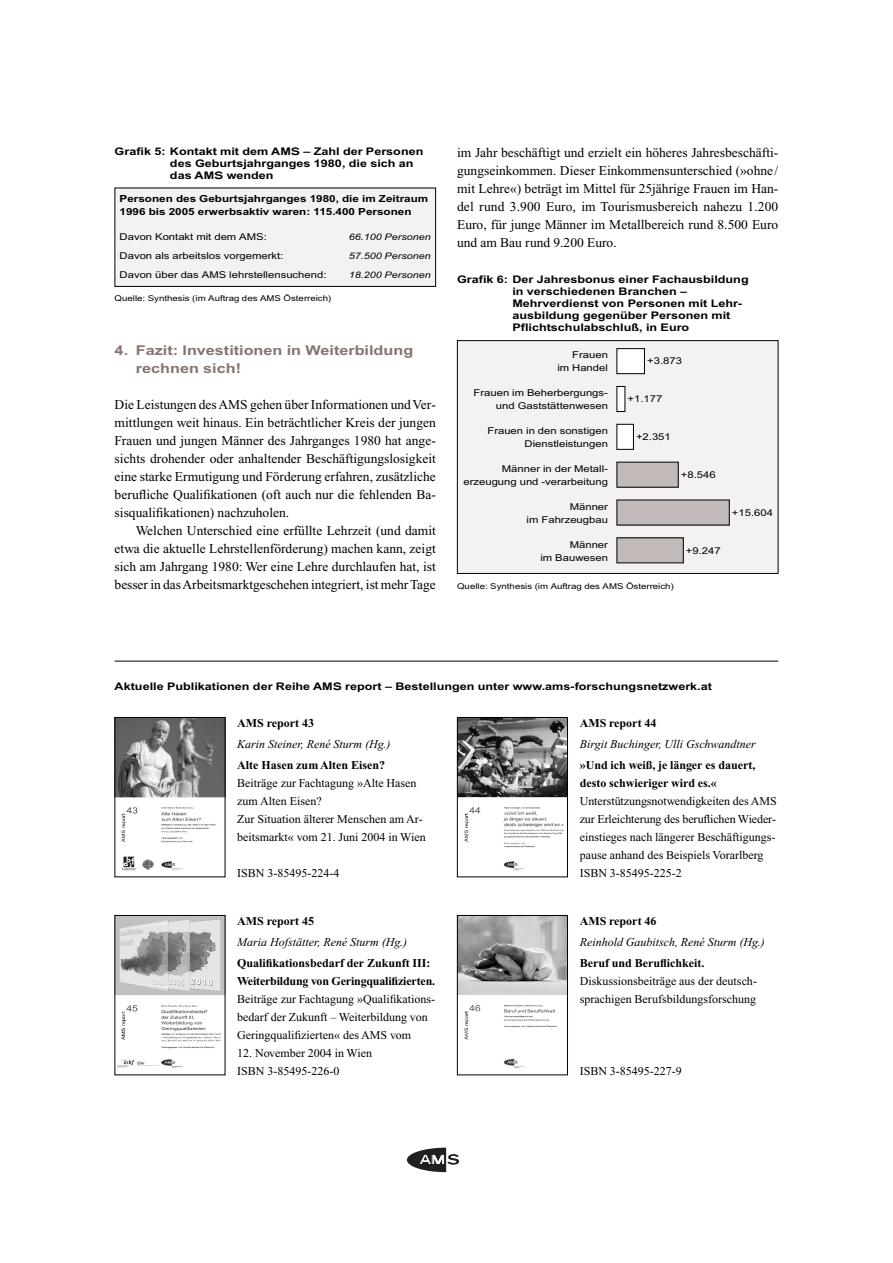
<style>
.page{position:relative;width:893px;height:1263px;background:#fff}
.page>*{position:absolute;margin:0;border:0;box-sizing:border-box;transform-origin:0 0}
.t1{font:13.5px/18px "Times New Roman";color:#000;text-align:justify}
.t2{font:700 13.5px/18px "AMS";color:#857470}
.t3{font:12px/18px "Times New Roman";color:#000}
.t4{font:700 12px/18px "Times New Roman";color:#000}
.t5{font:italic 12px "Times New Roman";color:#000}
.t6{font:700 10.5px/12px "AMS";color:#000}
.t7{font:10.5px "AMS";color:#000}
.t8{font:700 9.75px/13px "AMS";color:#000}
.t9{font:9px "AMS";color:#000}
.t10{font:italic 9px "AMS";color:#000}
</style>
<div class="page">
<svg style="left:407px;top:1148px;width:52px;height:24px"></svg>
<div style="left:115px;top:188px;width:320px;height:98px;background:#f3f1f1"></div>
<div style="left:115px;top:188px;width:321px;height:99px;border:1px solid #000"></div>
<hr style="left:115px;top:661px;width:663px;height:1px;background:#000">
<div style="left:457px;top:341px;width:321px;height:232px;background:#f3f1f1"></div>
<div style="left:457px;top:340px;width:321px;height:234px;border:1px solid #000"></div>
<div style="left:617px;top:349px;width:27px;height:25px;background:#fff"></div>
<div style="left:616px;top:348px;width:28px;height:26px;border:1px solid #000"></div>
<div style="left:617px;top:386px;width:8px;height:26px;background:#fff"></div>
<div style="left:617px;top:424px;width:16px;height:25px;background:#fff"></div>
<div style="left:616px;top:424px;width:17px;height:26px;border:1px solid #000"></div>
<div style="left:617px;top:462px;width:61px;height:25px;background:#c2bab8"></div>
<div style="left:617px;top:500px;width:112px;height:25px;background:#c2bab8"></div>
<div style="left:617px;top:538px;width:66px;height:25px;background:#c2bab8"></div>
<img style="left:459px;top:917px;width:106px;height:151px">
<div style="left:457px;top:915px;width:110px;height:160px;border:1px solid #000"></div>
<img style="left:459px;top:719px;width:106px;height:152px">
<div style="left:457px;top:717px;width:110px;height:160px;border:1px solid #000"></div>
<img style="left:117px;top:917px;width:106px;height:151px">
<img style="left:117px;top:719px;width:106px;height:152px">
<div style="left:115px;top:717px;width:110px;height:160px;border:1px solid #000"></div>
<p class="t6" style="left:170px;top:146px;width:255px;text-indent:-55px">Grafik 5: Kontakt mit dem AMS – Zahl der Personen des Geburtsjahrganges 1980, die sich an das AMS wenden</p>
<p class="t8" style="left:120px;top:193px;width:310px">Personen des Geburtsjahrganges 1980, die im Zeitraum<br>1996 bis 2005 erwerbsaktiv waren: 115.400 Personen</p>
<p class="t7" style="left:120px;top:230px;width:149px">Davon Kontakt mit dem AMS:</p>
<p class="t10" style="left:349px;top:234px;width:84px">66.100 Personen</p>
<p class="t7" style="left:120px;top:249px;width:165px">Davon als arbeitslos vorgemerkt:</p>
<p class="t10" style="left:349px;top:253px;width:84px">57.500 Personen</p>
<p class="t7" style="left:120px;top:268px;width:208px">Davon über das AMS lehrstellensuchend:</p>
<p class="t10" style="left:349px;top:272px;width:84px">18.200 Personen</p>
<p class="t9" style="left:115px;top:293px;width:218px">Quelle: Synthesis (im Auftrag des AMS Österreich)</p>
<p class="t2" style="left:136px;top:343px;width:279px;text-indent:-21px">4. Fazit: Investitionen in Weiterbildung rechnen sich!</p>
<p class="t1" style="left:115px;top:397px;width:323px">Die Leistungen des AMS gehen über Informationen und Ver&shy;mittlungen weit hinaus. Ein beträchtlicher Kreis der jungen Frauen und jungen Männer des Jahrganges 1980 hat ange&shy;sichts drohender oder anhaltender Beschäftigungslosigkeit eine starke Ermutigung und Förderung erfahren, zusätzliche berufliche Qualifikationen (oft auch nur die fehlenden Ba&shy;sisqualifikationen) nachzuholen.</p>
<p class="t1" style="left:115px;top:523px;width:323px;text-indent:21px">Welchen Unterschied eine erfüllte Lehrzeit (und damit etwa die aktuelle Lehrstellenförderung) machen kann, zeigt sich am Jahrgang 1980: Wer eine Lehre durchlaufen hat, ist besser in das Arbeitsmarktgeschehen integriert, ist mehr Tage</p>
<p class="t1" style="left:457px;top:145px;width:323px">im Jahr beschäftigt und erzielt ein höheres Jahresbeschäfti&shy;gungseinkommen. Dieser Einkommensunterschied (»ohne/ mit Lehre«) beträgt im Mittel für 25jährige Frauen im Han&shy;del rund 3.900 Euro, im Tourismusbereich nahezu 1.200<br>Euro, für junge Männer im Metallbereich rund 8.500 Euro und am Bau rund 9.200 Euro.</p>
<p class="t6" style="left:512px;top:275px;width:238px;text-indent:-55px">Grafik 6: Der Jahresbonus einer Fachausbildung in verschiedenen Branchen – Mehrverdienst von Personen mit Lehr&shy;ausbildung gegenüber Personen mit Pflichtschulabschluß, in Euro</p>
<p class="t7" style="left:572px;top:349px;width:37px">Frauen</p>
<p class="t7" style="left:557px;top:361px;width:52px">im Handel</p>
<p class="t7" style="left:473px;top:387px;width:136px">Frauen im Beherbergungs-</p>
<p class="t7" style="left:496px;top:399px;width:113px">und Gaststättenwesen</p>
<p class="t7" style="left:487px;top:425px;width:122px">Frauen in den sonstigen</p>
<p class="t7" style="left:524px;top:437px;width:85px">Dienstleistungen</p>
<p class="t7" style="left:502px;top:462px;width:108px">Männer in der Metall-</p>
<p class="t7" style="left:463px;top:475px;width:146px">erzeugung und -verarbeitung</p>
<p class="t7" style="left:569px;top:500px;width:40px">Männer</p>
<p class="t7" style="left:526px;top:513px;width:83px">im Fahrzeugbau</p>
<p class="t7" style="left:569px;top:538px;width:40px">Männer</p>
<p class="t7" style="left:540px;top:551px;width:69px">im Bauwesen</p>
<p class="t7" style="left:647px;top:355px;width:36px">+3.873</p>
<p class="t7" style="left:627px;top:393px;width:36px">+1.177</p>
<p class="t7" style="left:636px;top:431px;width:36px">+2.351</p>
<p class="t7" style="left:681px;top:468px;width:36px">+8.546</p>
<p class="t7" style="left:686px;top:544px;width:36px">+9.247</p>
<p class="t9" style="left:457px;top:581px;width:218px">Quelle: Synthesis (im Auftrag des AMS Österreich)</p>
<p class="t7" style="left:731px;top:506px;width:43px">+15.604</p>
<p class="t6" style="left:115px;top:681px;width:599px">Aktuelle Publikationen der Reihe AMS report – Bestellungen unter www.ams-forschungsnetzwerk.at</p>
<p class="t4" style="left:237px;top:715px;width:78px">AMS report 43</p>
<p class="t5" style="left:237px;top:740px;width:155px">Karin Steiner, René Sturm (Hg.)</p>
<p class="t4" style="left:237px;top:757px;width:149px">Alte Hasen zum Alten Eisen?</p>
<p class="t3" style="left:237px;top:775px;width:190px">Beiträge zur Fachtagung »Alte Hasen zum Alten Eisen?<br>Zur Situation älterer Menschen am Ar&shy;beitsmarkt« vom 21. Juni 2004 in Wien</p>
<p class="t3" style="left:237px;top:865px;width:104px">ISBN 3-85495-224-4</p>
<p class="t4" style="left:237px;top:913px;width:78px">AMS report 45</p>
<p class="t5" style="left:237px;top:938px;width:171px">Maria Hofstätter, René Sturm (Hg.)</p>
<p class="t4" style="left:237px;top:955px;width:199px">Qualifikationsbedarf der Zukunft III:<br>Weiterbildung von Geringqualifizierten.</p>
<p class="t3" style="left:237px;top:991px;width:199px">Beiträge zur Fachtagung »Qualifikations&shy;bedarf der Zukunft – Weiterbildung von<br>Geringqualifizierten« des AMS vom</p>
<p class="t3" style="left:237px;top:1045px;width:136px">12. November 2004 in Wien<br>ISBN 3-85495-226-0</p>
<p class="t4" style="left:579px;top:715px;width:78px">AMS report 44</p>
<p class="t5" style="left:579px;top:740px;width:177px">Birgit Buchinger, Ulli Gschwandtner</p>
<p class="t4" style="left:579px;top:757px;width:177px">»Und ich weiß, je länger es dauert, desto schwieriger wird es.«</p>
<p class="t3" style="left:579px;top:793px;width:198px">Unterstützungsnotwendigkeiten des AMS zur Erleichterung des beruflichen Wieder&shy;einstieges nach längerer Beschäftigungs&shy;pause anhand des Beispiels Vorarlberg ISBN 3-85495-225-2</p>
<p class="t4" style="left:579px;top:913px;width:78px">AMS report 46</p>
<p class="t5" style="left:579px;top:938px;width:186px">Reinhold Gaubitsch, René Sturm (Hg.)</p>
<p class="t4" style="left:579px;top:955px;width:126px">Beruf und Beruflichkeit.</p>
<p class="t3" style="left:579px;top:973px;width:179px">Diskussionsbeiträge aus der deutsch&shy;sprachigen Berufsbildungsforschung</p>
<p class="t3" style="left:579px;top:1063px;width:104px">ISBN 3-85495-227-9</p>
</div>
